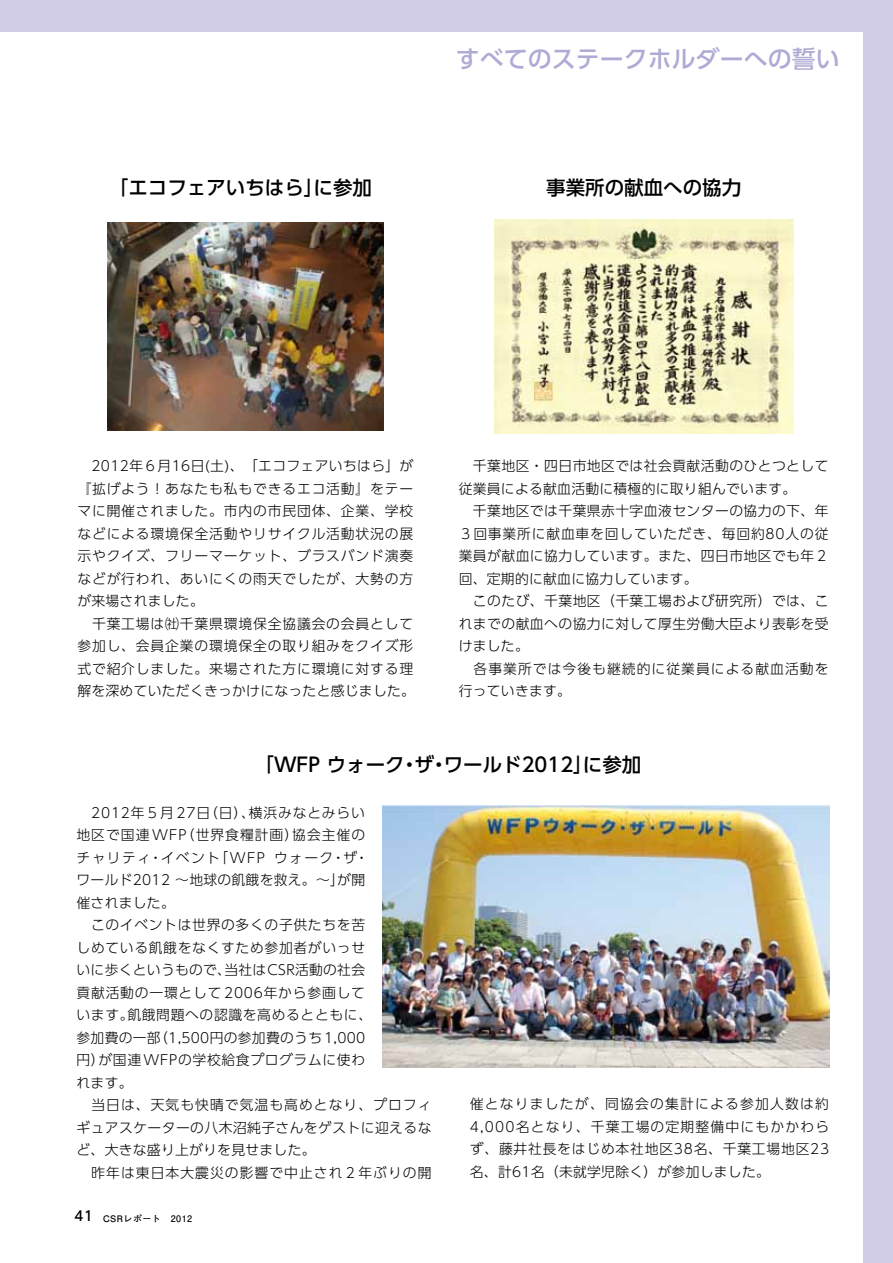
<style>
.page{position:relative;width:893px;height:1263px;background:#fff}
.page>*{position:absolute;margin:0;border:0;box-sizing:border-box;transform-origin:0 0}
.t1{font:500 24px "UD Shin Go Pro";color:#aeabd4}
.t2{font:500 19.5px "UD Shin Go Pro";color:#000}
.t3{font:300 13.8px/22.5px "UD Shin Go Pro";letter-spacing:.05em;color:#000}
.t4{font:300 13.8px/22.5px "UD Shin Go Pro";letter-spacing:.03em;color:#000}
.t5{font:700 9px "Futo Go B101 Pro";letter-spacing:.05em;color:#000}
.s1{font-family:"UD Shin Go Pro";font-weight:500;font-size:13.5px}
</style>
<div class="page">
<div style="left:863px;top:13px;width:30px;height:1250px;background:#d2cde6"></div>
<div style="left:0;top:0;width:893px;height:32px;background:#d2cde6"></div>
<img style="left:382px;top:806px;width:447px;height:262px">
<img style="left:108px;top:222px;width:275px;height:208px">
<img style="left:494px;top:220px;width:299px;height:214px">
<h1 class="t1" style="left:456px;top:39px;width:386px">すべてのステークホルダーへの誓い</h1>
<h2 class="t2" style="left:109px;top:171px;width:265px">「エコフェアいちはら」に参加</h2>
<h2 class="t2" style="left:546px;top:171px;width:196px">事業所の献血への協力</h2>
<p class="t3" style="left:77px;top:454px;width:339px">　2012年６月16日(土)、「エコフェアいちはら」が『拡げよう！あなたも私もできるエコ活動』をテーマに開催されました。市内の市民団体、企業、学校などによる環境保全活動やリサイクル活動状況の展示やクイズ、フリーマーケット、ブラスバンド演奏などが行われ、あいにくの雨天でしたが、大勢の方が来場されました。<br>　千葉工場は㈳千葉県環境保全協議会の会員として参加し、会員企業の環境保全の取り組みをクイズ形式で紹介しました。来場された方に環境に対する理解を深めていただくきっかけになったと感じました。</p>
<p class="t4" style="left:459px;top:454px;width:371px">　千葉地区・四日市地区では社会貢献活動のひとつとして従業員による献血活動に積極的に取り組んでいます。<br>　千葉地区では千葉県赤十字血液センターの協力の下、年<br>３回事業所に献血車を回していただき、毎回約80人の従業員が献血に協力しています。また、四日市地区でも年２回、定期的に献血に協力しています。<br>　このたび、千葉地区（千葉工場および研究所）では、これまでの献血への協力に対して厚生労働大臣より表彰を受けました。<br>　各事業所では今後も継続的に従業員による献血活動を行っていきます。</p>
<h2 class="t2" style="left:254px;top:749px;width:388px">「WFP ウォーク・ザ・ワールド2012」に参加</h2>
<p class="t3" style="left:77px;top:801px;width:357px">　2012年５月 27日（日）、横浜みなとみらい<br>地区で国連 WFP（世界食糧計画）協会主催の<br>チャリティ・イベント「WFP ウォーク・ザ・<br>ワールド2012 ～地球の飢餓を救え。～」が開<br>催されました。<br>　このイベントは世界の多くの子供たちを苦<br>しめている飢餓をなくすため参加者がいっせ<br>いに歩くというもので、当社はCSR活動の社会<br>貢献活動の一環として2006年から参画して<br>います。飢餓問題への認識を高めるとともに、<br>参加費の一部（1,500円の参加費のうち1,000<br>円）が国連 WFPの学校給食プログラムに使わ<br>れます。<br>　当日は、天気も快晴で気温も高めとなり、プロフィギュアスケーターの八木沼純子さんをゲストに迎えるなど、大きな盛り上がりを見せました。<br>　昨年は東日本大震災の影響で中止され２年ぶりの開</p>
<p class="t5" style="left:74px;top:1211px;width:119px"><span class="s1">41</span>　CSRレポート　2012</p>
<p class="t3" style="left:470px;top:1092px;width:361px;text-align:justify">催となりましたが、同協会の集計による参加人数は約4,000名となり、千葉工場の定期整備中にもかかわらず、藤井社長をはじめ本社地区38名、千葉工場地区23名、計61名（未就学児除く）が参加しました。</p>
</div>
